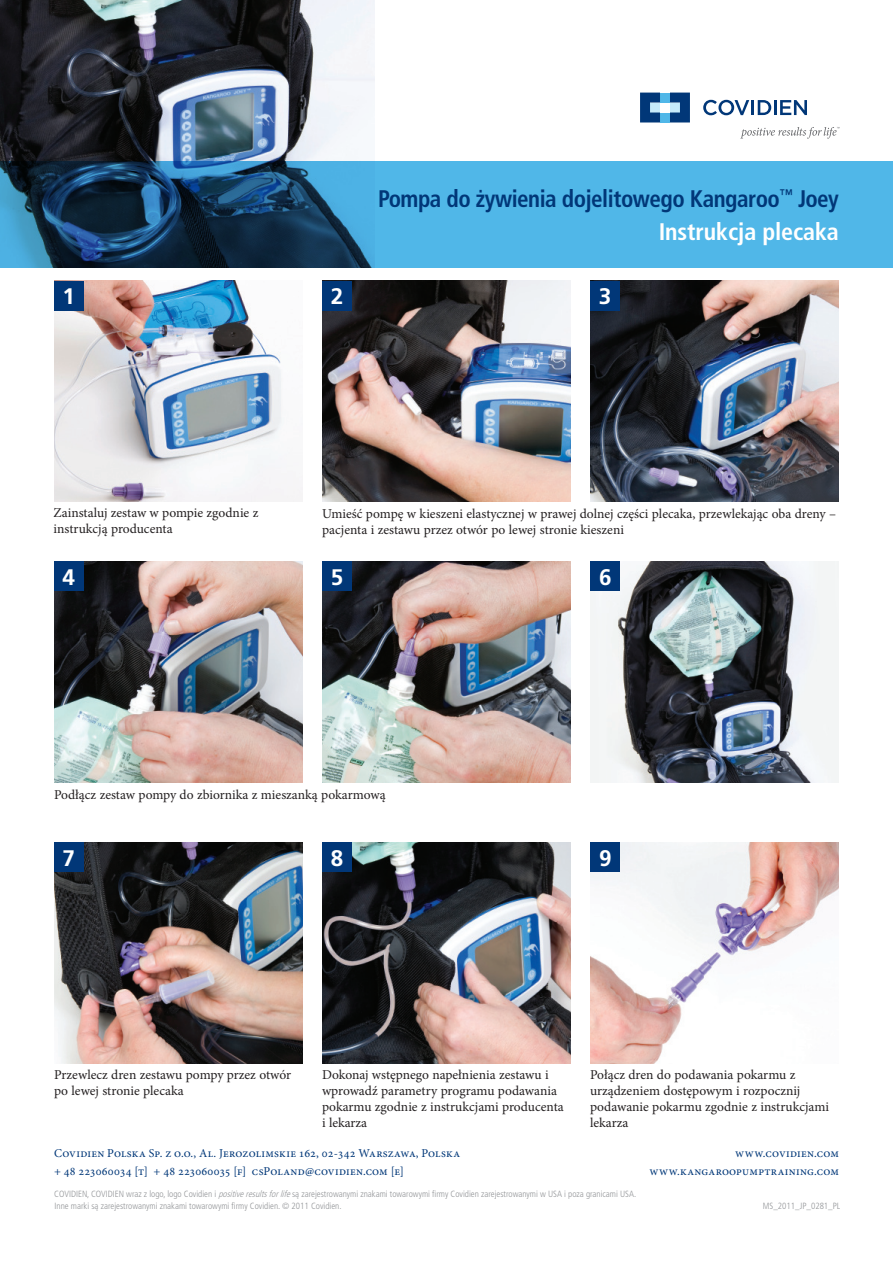
<style>
.page{position:relative;width:893px;height:1263px;background:#fff}
.page>*{position:absolute;margin:0;border:0;box-sizing:border-box;transform-origin:0 0}
.INT-T3_Header-Title{font:700 condensed 24px/33px "Frutiger LT Pro";letter-spacing:-.02em;color:#013778;text-align:right;scale:.96 1}
.t1{font:700 22.5px "Frutiger";color:#fff}
.Body_text_Light_10_1{font:13.5px/15.8px "Minion Pro";color:#231f20}
.t2{font:12px/18px "Minion Pro";letter-spacing:.02em;color:#013778}
.INT-T1_BackCover-Lit{font:300 condensed 9px/12px "Frutiger LT Pro";color:#939598}
.s1{color:#fff}
.s2{font-style:italic}
</style>
<div class="page">
<img style="left:590px;top:561px;width:249px;height:221px">
<img style="left:54px;top:281px;width:249px;height:221px">
<img style="left:54px;top:561px;width:249px;height:221px">
<img style="left:54px;top:842px;width:249px;height:221px">
<img style="left:322px;top:281px;width:249px;height:221px">
<img style="left:322px;top:561px;width:249px;height:221px">
<img style="left:322px;top:842px;width:249px;height:221px">
<img style="left:590px;top:281px;width:249px;height:221px">
<img style="left:590px;top:842px;width:249px;height:221px">
<img style="left:0;top:0;width:374px;height:162px">
<div style="left:54px;top:281px;width:30px;height:29px;background:#013778"></div>
<div style="left:54px;top:561px;width:30px;height:30px;background:#013778"></div>
<div style="left:54px;top:842px;width:30px;height:30px;background:#013778"></div>
<div style="left:322px;top:281px;width:30px;height:29px;background:#013778"></div>
<div style="left:322px;top:561px;width:30px;height:30px;background:#013778"></div>
<div style="left:322px;top:842px;width:30px;height:30px;background:#013778"></div>
<div style="left:590px;top:281px;width:30px;height:29px;background:#013778"></div>
<div style="left:590px;top:561px;width:30px;height:30px;background:#013778"></div>
<div style="left:590px;top:842px;width:30px;height:30px;background:#013778"></div>
<svg style="left:0;top:162px;width:893px;height:106px;background:#3b89b4"></svg>
<div style="left:660px;top:93px;width:10px;height:10px;background:#50b7e8"></div>
<div style="left:660px;top:113px;width:10px;height:9px;background:#50b7e8"></div>
<svg style="left:640px;top:93px;width:20px;height:29px"></svg>
<svg style="left:670px;top:93px;width:20px;height:29px"></svg>
<svg style="left:703px;top:100px;width:68px;height:15px"></svg>
<hr style="left:774px;top:100px;width:3px;height:15px;background:#013778">
<svg style="left:780px;top:100px;width:27px;height:15px"></svg>
<svg style="left:740px;top:127px;width:100px;height:12px"></svg>
<p class="t1" style="left:63px;top:283px;width:14px">1</p>
<p class="t1" style="left:331px;top:283px;width:14px">2</p>
<p class="INT-T3_Header-Title" style="left:378px;top:182px;width:482px">Pompa do żywienia dojelitowego Kangaroo<sup>™</sup> Joey<br><span class="s1">Instrukcja plecaka</span></p>
<p class="t1" style="left:599px;top:283px;width:14px">3</p>
<p class="Body_text_Light_10_1" style="left:54px;top:505px;width:206px">Zainstaluj zestaw w pompie zgodnie z instrukcją producenta</p>
<p class="t1" style="left:63px;top:564px;width:14px">4</p>
<p class="Body_text_Light_10_1" style="left:322px;top:506px;width:516px">Umieść pompę w kieszeni elastycznej w prawej dolnej części plecaka, przewlekając oba dreny – pacjenta i zestawu przez otwór po lewej stronie kieszeni</p>
<p class="t1" style="left:331px;top:564px;width:14px">5</p>
<p class="t1" style="left:599px;top:564px;width:14px">6</p>
<p class="Body_text_Light_10_1" style="left:54px;top:786px;width:333px">Podłącz zestaw pompy do zbiornika z mieszanką pokarmową</p>
<p class="t1" style="left:63px;top:844px;width:14px">7</p>
<p class="t1" style="left:331px;top:844px;width:14px">8</p>
<p class="t1" style="left:599px;top:844px;width:14px">9</p>
<p class="Body_text_Light_10_1" style="left:54px;top:1067px;width:239px">Przewlecz dren zestawu pompy przez otwór po lewej stronie plecaka</p>
<p class="Body_text_Light_10_1" style="left:322px;top:1067px;width:243px">Dokonaj wstępnego napełnienia zestawu i wprowadź parametry programu podawania pokarmu zgodnie z instrukcjami producenta i lekarza</p>
<p class="Body_text_Light_10_1" style="left:590px;top:1067px;width:241px">Połącz dren do podawania pokarmu z urządzeniem dostępowym i rozpocznij podawanie pokarmu zgodnie z instrukcjami lekarza</p>
<p class="t2" style="left:54px;top:1144px;width:408px">Covidien Polska Sp. z o.o., Al. Jerozolimskie 162, 02-342 Warszawa, Polska + 48 223060034 [t] + 48 223060035 [f] csPoland@covidien.com [e]</p>
<p class="t2" style="left:735px;top:1144px;width:105px">www.covidien.com</p>
<p class="t2" style="left:649px;top:1162px;width:191px">www.kangaroopumptraining.com</p>
<p class="INT-T1_BackCover-Lit" style="left:54px;top:1188px;width:583px">COVIDIEN, COVIDIEN wraz z logo, logo Covidien i <span class="s2">positiveresultsforlife</span>są zarejestrowanymi znakami towarowymi firmy Covidien zarejestrowanymi w USA i poza granicami USA.<br>Inne marki są zarejestrowanymi znakami towarowymi firmy Covidien. © 2011 Covidien.</p>
<p class="INT-T1_BackCover-Lit" style="left:763px;top:1200px;width:79px">MS_2011_JP_0281_PL</p>
</div>
